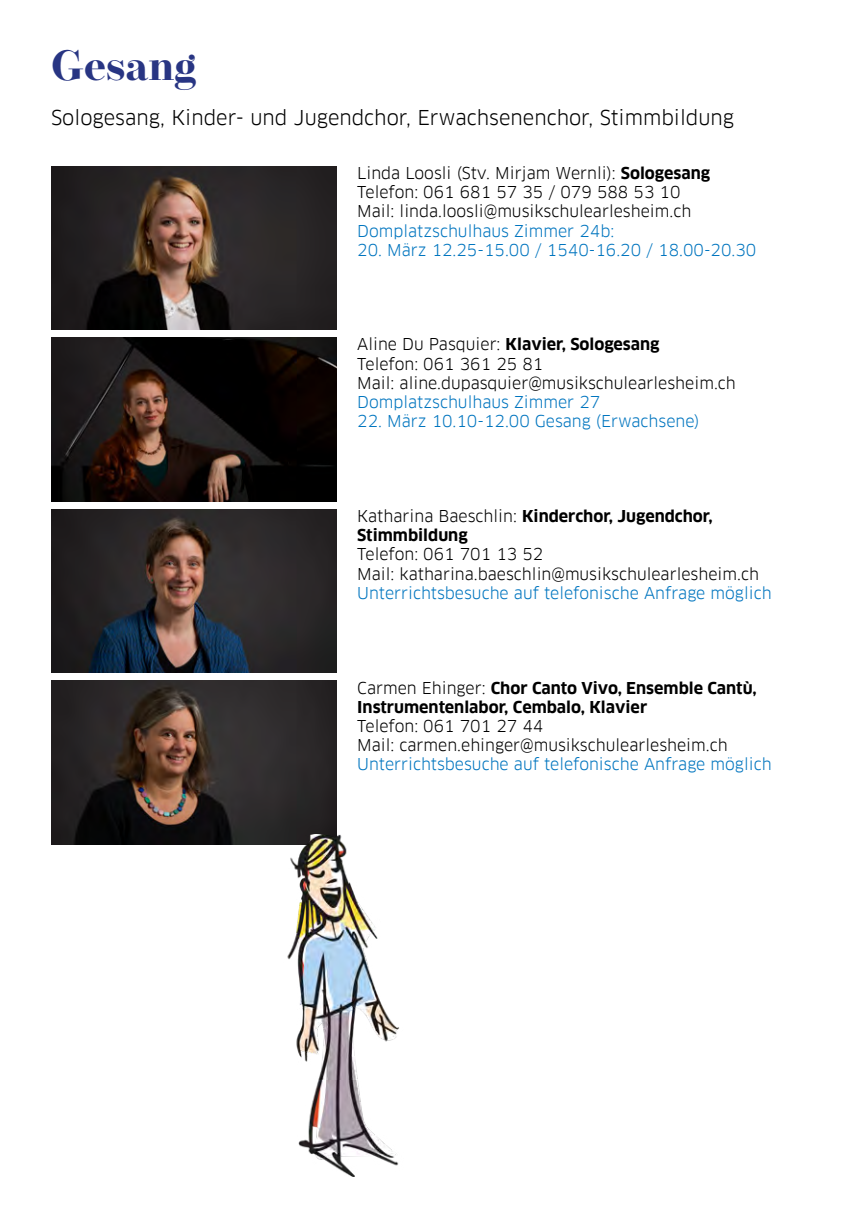
<style>
.page{position:relative;width:862px;height:1214px;background:#fff}
.page>*{position:absolute;margin:0;border:0;box-sizing:border-box;transform-origin:0 0}
.t1{font:700 42px "Operetta 12";color:#283583}
.t2{font:20px "Clan Pro";color:#000}
.t3{font:16px/19.2px "Clan Pro";color:#000}
.t4{font:16px "Clan Pro";color:#0075bf}
.t5{font:700 16px/19.2px "Clan Pro";color:#000}
.s1{font-weight:700}
.s2{font-weight:400}
</style>
<div class="page">
<img style="left:51px;top:509px;width:286px;height:163px">
<img style="left:51px;top:338px;width:286px;height:163px">
<img style="left:51px;top:681px;width:286px;height:163px">
<img style="left:51px;top:166px;width:286px;height:163px">
<img style="left:181px;top:834px;width:218px;height:342px">
<h1 class="t1" style="left:51px;top:41px;width:147px">Gesang</h1>
<p class="t2" style="left:51px;top:105px;width:684px">Sologesang, Kinder- und Jugendchor, Erwachsenenchor, Stimmbildung</p>
<p class="t3" style="left:357px;top:163px;width:354px">Linda Loosli (Stv. Mirjam Wernli): <span class="s1">Sologesang<br></span>Telefon: 061 681 57 35 / 079 588 53 10<br>Mail: linda.loosli@musikschulearlesheim.ch</p>
<p class="t4" style="left:357px;top:221px;width:258px">Domplatzschulhaus Zimmer 24b:</p>
<p class="t4" style="left:357px;top:240px;width:401px">20. März 12.25-15.00 / 1540-16.20 / 18.00-20.30</p>
<p class="t3" style="left:357px;top:335px;width:380px">Aline Du Pasquier: <span class="s1">Klavier, Sologesang<br></span>Telefon: 061 361 25 81<br>Mail: aline.dupasquier@musikschulearlesheim.ch</p>
<p class="t4" style="left:357px;top:392px;width:245px">Domplatzschulhaus Zimmer 27</p>
<p class="t4" style="left:357px;top:412px;width:344px">22. März 10.10-12.00 Gesang (Erwachsene)</p>
<p class="t5" style="left:357px;top:506px;width:357px"><span class="s2">Katharina Baeschlin:</span> Kinderchor, Jugendchor,<br>Stimmbildung</p>
<p class="t3" style="left:357px;top:545px;width:403px">Telefon: 061 701 13 52<br>Mail: katharina.baeschlin@musikschulearlesheim.ch</p>
<p class="t4" style="left:357px;top:583px;width:416px">Unterrichtsbesuche auf telefonische Anfrage möglich</p>
<p class="t5" style="left:357px;top:678px;width:401px"><span class="s2">Carmen Ehinger:</span> Chor Canto Vivo, Ensemble Cantù,<br>Instrumentenlabor, Cembalo, Klavier</p>
<p class="t3" style="left:357px;top:716px;width:372px">Telefon: 061 701 27 44<br>Mail: carmen.ehinger@musikschulearlesheim.ch</p>
<p class="t4" style="left:357px;top:754px;width:416px">Unterrichtsbesuche auf telefonische Anfrage möglich</p>
</div>
